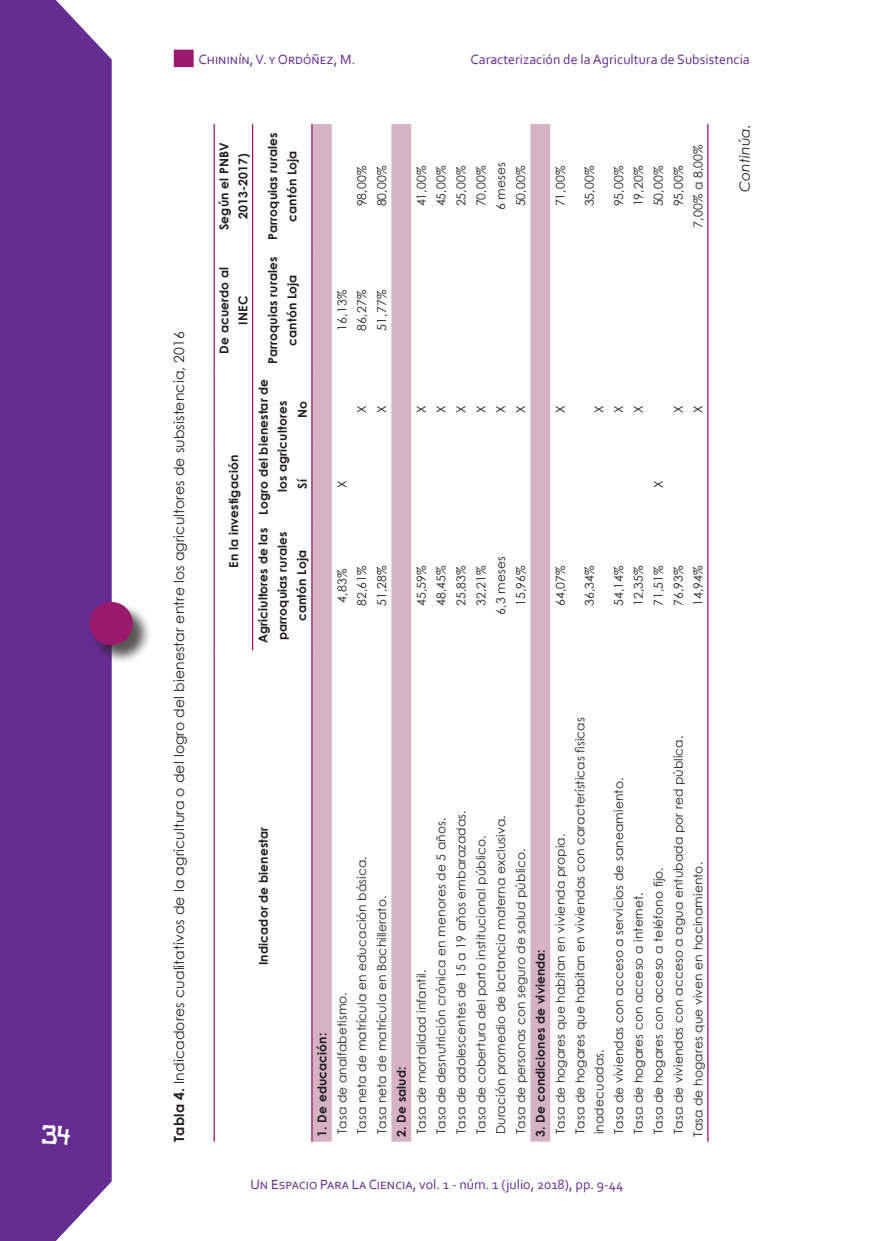
<style>
.page{position:relative;width:874px;height:1241px;background:#fff}
.page>*{position:absolute;margin:0;border:0;box-sizing:border-box;transform-origin:0 0}
.t1{font:24.5px "Hurry Up";color:#fff}
.t2{font:14px "Corbel";color:#652d91}
.t3{font:14px "Century Gothic";letter-spacing:.01em;color:#231f20}
.t4{font:italic 14px "Century Gothic";letter-spacing:.01em;color:#231f20}
.t5{font:12.25px/19.2px "Century Gothic";letter-spacing:.01em;color:#231f20}
.t6{font:700 12.25px/19.2px "Century Gothic";letter-spacing:.01em;color:#231f20;text-align:center}
.s1{font-weight:700}
</style>
<div class="page">
<div style="left:0;top:0;width:112px;height:1240px;background:#652d91"></div>
<div style="left:90px;top:602px;width:62px;height:62px;background:#231f20;opacity:.75"></div>
<div style="left:89px;top:601px;width:44px;height:44px;background:#9a1b6d;border-radius:50%"></div>
<div style="left:174px;top:50px;width:19px;height:17px;background:#9a1b6d"></div>
<svg style="left:312px;top:124px;width:238px;height:1017px"></svg>
<hr style="left:213px;top:650px;width:2px;height:491px;background:#9a1b6d">
<hr style="left:311px;top:650px;width:1px;height:491px;background:#9a1b6d">
<hr style="left:311px;top:521px;width:1px;height:129px;background:#9a1b6d">
<hr style="left:311px;top:248px;width:1px;height:124px;background:#9a1b6d">
<hr style="left:311px;top:124px;width:1px;height:124px;background:#9a1b6d">
<hr style="left:311px;top:446px;width:1px;height:75px;background:#9a1b6d">
<hr style="left:311px;top:372px;width:1px;height:74px;background:#9a1b6d">
<hr style="left:213px;top:521px;width:2px;height:129px;background:#9a1b6d">
<hr style="left:213px;top:446px;width:2px;height:75px;background:#9a1b6d">
<hr style="left:213px;top:372px;width:2px;height:74px;background:#9a1b6d">
<hr style="left:213px;top:248px;width:2px;height:124px;background:#9a1b6d">
<hr style="left:213px;top:124px;width:2px;height:124px;background:#9a1b6d">
<hr style="left:252px;top:521px;width:1px;height:129px;background:#9a1b6d">
<hr style="left:252px;top:446px;width:1px;height:75px;background:#9a1b6d">
<hr style="left:252px;top:372px;width:1px;height:74px;background:#9a1b6d">
<hr style="left:252px;top:248px;width:1px;height:124px;background:#9a1b6d">
<hr style="left:252px;top:124px;width:1px;height:124px;background:#9a1b6d">
<hr style="left:706px;top:650px;width:2px;height:491px;background:#9a1b6d">
<hr style="left:706px;top:521px;width:2px;height:129px;background:#9a1b6d">
<hr style="left:706px;top:446px;width:2px;height:75px;background:#9a1b6d">
<hr style="left:706px;top:372px;width:2px;height:74px;background:#9a1b6d">
<hr style="left:706px;top:248px;width:2px;height:124px;background:#9a1b6d">
<hr style="left:706px;top:124px;width:2px;height:124px;background:#9a1b6d">
<h1 class="t1" style="left:42px;top:1118px;width:30px">34</h1>
<p class="t2" style="left:198px;top:50px;width:158px">Chininín, V. y Ordóñez, M.</p>
<p class="t2" style="left:470px;top:50px;width:280px">Caracterización de la Agricultura de Subsistencia</p>
<p class="t3" style="left:169px;top:1141px;width:811px;rotate:-90deg"><span class="s1">Tabla 4.</span> Indicadores cualitativos de la agricultura o del logro del bienestar entre los agricultores de subsistencia, 2016</p>
<p class="t6" style="left:214px;top:230px;width:89px;rotate:-90deg">Según el PNBV<br>2013-2017)</p>
<p class="t6" style="left:214px;top:353px;width:88px;rotate:-90deg">De acuerdo al<br>INEC</p>
<p class="t6" style="left:223px;top:567px;width:114px;rotate:-90deg">En la investigación</p>
<p class="t6" style="left:262px;top:240px;width:109px;rotate:-90deg">Parroquias rurales cantón Loja</p>
<p class="t6" style="left:262px;top:364px;width:109px;rotate:-90deg">Parroquias rurales cantón Loja</p>
<p class="t6" style="left:253px;top:514px;width:137px;rotate:-90deg">Logro del bienestar de los agricultores</p>
<p class="t6" style="left:292px;top:418px;width:19px;rotate:-90deg">No</p>
<p class="t6" style="left:292px;top:488px;width:12px;rotate:-90deg">Sí</p>
<p class="t6" style="left:253px;top:643px;width:117px;rotate:-90deg">Agriciultores de las parroquias rurales cantón Loja</p>
<p class="t5" style="left:352px;top:206px;width:42px;rotate:-90deg">98,00%</p>
<p class="t5" style="left:371px;top:206px;width:42px;rotate:-90deg">80,00%</p>
<p class="t5" style="left:332px;top:330px;width:42px;rotate:-90deg">16,13%</p>
<p class="t5" style="left:352px;top:330px;width:42px;rotate:-90deg">86,27%</p>
<p class="t5" style="left:371px;top:330px;width:42px;rotate:-90deg">51,77%</p>
<p class="t5" style="left:352px;top:413px;width:9px;rotate:-90deg">X</p>
<p class="t5" style="left:371px;top:413px;width:9px;rotate:-90deg">X</p>
<p class="t5" style="left:332px;top:487px;width:9px;rotate:-90deg">X</p>
<p class="t5" style="left:332px;top:602px;width:35px;rotate:-90deg">4,83%</p>
<p class="t5" style="left:352px;top:606px;width:42px;rotate:-90deg">82,61%</p>
<p class="t5" style="left:371px;top:606px;width:42px;rotate:-90deg">51,28%</p>
<p class="t5" style="left:411px;top:206px;width:42px;rotate:-90deg">41,00%</p>
<p class="t5" style="left:431px;top:206px;width:42px;rotate:-90deg">45,00%</p>
<p class="t5" style="left:451px;top:206px;width:42px;rotate:-90deg">25,00%</p>
<p class="t5" style="left:471px;top:206px;width:42px;rotate:-90deg">70,00%</p>
<p class="t5" style="left:490px;top:210px;width:49px;rotate:-90deg">6 meses</p>
<p class="t5" style="left:510px;top:206px;width:42px;rotate:-90deg">50,00%</p>
<p class="t5" style="left:411px;top:413px;width:9px;rotate:-90deg">X</p>
<p class="t5" style="left:431px;top:413px;width:9px;rotate:-90deg">X</p>
<p class="t5" style="left:451px;top:413px;width:9px;rotate:-90deg">X</p>
<p class="t5" style="left:471px;top:413px;width:9px;rotate:-90deg">X</p>
<p class="t5" style="left:490px;top:413px;width:9px;rotate:-90deg">X</p>
<p class="t5" style="left:510px;top:413px;width:9px;rotate:-90deg">X</p>
<p class="t5" style="left:411px;top:606px;width:42px;rotate:-90deg">45,59%</p>
<p class="t5" style="left:431px;top:606px;width:42px;rotate:-90deg">48,45%</p>
<p class="t5" style="left:451px;top:606px;width:42px;rotate:-90deg">25,83%</p>
<p class="t5" style="left:471px;top:606px;width:42px;rotate:-90deg">32,21%</p>
<p class="t5" style="left:490px;top:614px;width:60px;rotate:-90deg">6,3 meses</p>
<p class="t5" style="left:510px;top:606px;width:42px;rotate:-90deg">15,96%</p>
<p class="t5" style="left:550px;top:206px;width:42px;rotate:-90deg">71,00%</p>
<p class="t5" style="left:579px;top:206px;width:42px;rotate:-90deg">35,00%</p>
<p class="t5" style="left:608px;top:206px;width:42px;rotate:-90deg">95,00%</p>
<p class="t5" style="left:628px;top:206px;width:42px;rotate:-90deg">19,20%</p>
<p class="t5" style="left:648px;top:206px;width:42px;rotate:-90deg">50,00%</p>
<p class="t5" style="left:668px;top:206px;width:42px;rotate:-90deg">95,00%</p>
<p class="t5" style="left:688px;top:228px;width:85px;rotate:-90deg">7,00% a 8,00%</p>
<p class="t5" style="left:550px;top:413px;width:9px;rotate:-90deg">X</p>
<p class="t5" style="left:589px;top:413px;width:9px;rotate:-90deg">X</p>
<p class="t5" style="left:608px;top:413px;width:9px;rotate:-90deg">X</p>
<p class="t5" style="left:628px;top:413px;width:9px;rotate:-90deg">X</p>
<p class="t5" style="left:668px;top:413px;width:9px;rotate:-90deg">X</p>
<p class="t5" style="left:688px;top:413px;width:9px;rotate:-90deg">X</p>
<p class="t5" style="left:648px;top:487px;width:9px;rotate:-90deg">X</p>
<p class="t5" style="left:550px;top:606px;width:42px;rotate:-90deg">64,07%</p>
<p class="t5" style="left:579px;top:606px;width:42px;rotate:-90deg">36,34%</p>
<p class="t5" style="left:608px;top:606px;width:42px;rotate:-90deg">54,14%</p>
<p class="t5" style="left:628px;top:606px;width:42px;rotate:-90deg">12,35%</p>
<p class="t5" style="left:648px;top:606px;width:42px;rotate:-90deg">71,51%</p>
<p class="t5" style="left:668px;top:606px;width:42px;rotate:-90deg">76,93%</p>
<p class="t5" style="left:688px;top:606px;width:42px;rotate:-90deg">14,94%</p>
<p class="t6" style="left:253px;top:964px;width:140px;rotate:-90deg">Indicador de bienestar</p>
<p class="t6" style="left:312px;top:1136px;width:106px;rotate:-90deg">1. De educación:</p>
<p class="t5" style="left:332px;top:1133px;width:143px;rotate:-90deg">Tasa de analfabetismo.</p>
<p class="t5" style="left:352px;top:1133px;width:279px;rotate:-90deg">Tasa neta de matrícula en educación básica.</p>
<p class="t5" style="left:371px;top:1133px;width:240px;rotate:-90deg">Tasa neta de matrícula en Bachillerato.</p>
<p class="t6" style="left:391px;top:1136px;width:72px;rotate:-90deg">2. De salud:</p>
<p class="t5" style="left:411px;top:1133px;width:166px;rotate:-90deg">Tasa de mortalidad infantil.</p>
<p class="t5" style="left:431px;top:1133px;width:318px;rotate:-90deg">Tasa de desnutrición crónica en menores de 5 años.</p>
<p class="t5" style="left:451px;top:1133px;width:325px;rotate:-90deg">Tasa de adolescentes de 15 a 19 años embarazadas.</p>
<p class="t5" style="left:490px;top:1133px;width:320px;rotate:-90deg">Duración promedio de lactancia materna exclusiva.</p>
<p class="t5" style="left:471px;top:1133px;width:300px;rotate:-90deg">Tasa de cobertura del parto institucional público.</p>
<p class="t5" style="left:510px;top:1133px;width:287px;rotate:-90deg">Tasa de personas con seguro de salud público.</p>
<p class="t6" style="left:530px;top:1136px;width:189px;rotate:-90deg">3. De condiciones de vivienda:</p>
<p class="t5" style="left:569px;top:1133px;width:418px;rotate:-90deg">Tasa de hogares que habitan en viviendas con características fìsicas inadecuadas.</p>
<p class="t5" style="left:550px;top:1133px;width:302px;rotate:-90deg">Tasa de hogares que habitan en vivienda propia.</p>
<p class="t5" style="left:608px;top:1133px;width:358px;rotate:-90deg">Tasa de viviendas con acceso a servicios de saneamiento.</p>
<p class="t5" style="left:668px;top:1133px;width:400px;rotate:-90deg">Tasa de viviendas con acceso a agua entubada por red pública.</p>
<p class="t5" style="left:648px;top:1133px;width:268px;rotate:-90deg">Tasa de hogares con acceso a teléfono fijo.</p>
<p class="t5" style="left:628px;top:1133px;width:243px;rotate:-90deg">Tasa de hogares con acceso a internet.</p>
<p class="t5" style="left:688px;top:1136px;width:276px;rotate:-90deg">Tasa de hogares que viven en hacinamiento.</p>
<p class="t2" style="left:250px;top:1175px;width:374px">Un Espacio Para La Ciencia, vol. 1 - núm. 1 (julio, 2018), pp. 9-44</p>
<p class="t4" style="left:734px;top:192px;width:70px;rotate:-90deg">Continúa.</p>
</div>
